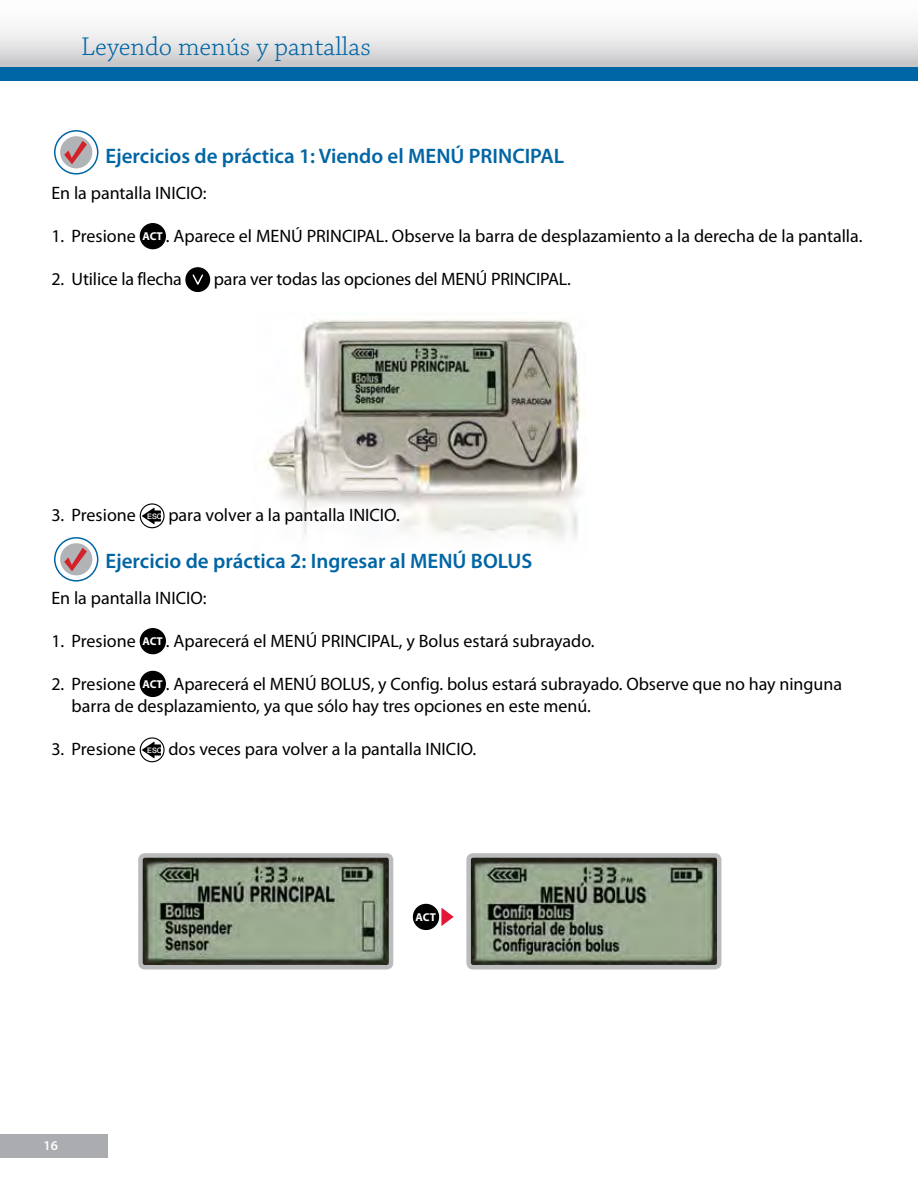
<style>
.page{position:relative;width:918px;height:1188px;background:#fff}
.page>*{position:absolute;margin:0;border:0;box-sizing:border-box;transform-origin:0 0}
.t1{font:300 27px "Chaparral Pro";color:#0065a4}
.t2{font:600 21px "Myriad Pro";color:#0065a4}
.t3{font:18px/22.5px "Myriad Pro";color:#000}
.t4{font:600 13.5px "Myriad Pro";color:#fff}
.t5{font:700 11.4px "Myriad Pro";color:#fff}
.t6{font:500 7.5px "Helvetica Neue";color:#fff}
.s1{font-weight:700;font-size:11.4px;color:#fff}
</style>
<div class="page">
<div style="left:0;top:0;width:918px;height:68px;background:linear-gradient(to bottom,#fff,#cdccce)"></div>
<div style="left:0;top:68px;width:918px;height:13px;background:#0065a4"></div>
<div style="left:0;top:1134px;width:108px;height:24px;background:#aaacaf"></div>
<img style="left:265px;top:319px;width:320px;height:220px">
<div style="left:140px;top:224px;width:25px;height:25px;background:#000;border-radius:50%"></div>
<div style="left:140px;top:223px;width:26px;height:26px;border:1px solid #000;border-radius:50%"></div>
<div style="left:186px;top:268px;width:23px;height:23px;background:#000;border-radius:50%"></div>
<div style="left:185px;top:267px;width:25px;height:25px;border:1px solid #000;border-radius:50%"></div>
<svg style="left:192px;top:274px;width:11px;height:11px"></svg>
<div style="left:140px;top:503px;width:25px;height:25px;border:1px solid #000;border-radius:50%"></div>
<svg style="left:142px;top:508px;width:19px;height:16px"></svg>
<div style="left:140px;top:629px;width:25px;height:25px;background:#000;border-radius:50%"></div>
<div style="left:140px;top:628px;width:26px;height:26px;border:1px solid #000;border-radius:50%"></div>
<div style="left:140px;top:672px;width:25px;height:24px;background:#000;border-radius:50%"></div>
<div style="left:140px;top:671px;width:26px;height:26px;border:1px solid #000;border-radius:50%"></div>
<div style="left:140px;top:737px;width:25px;height:25px;border:1px solid #000;border-radius:50%"></div>
<svg style="left:142px;top:742px;width:19px;height:16px"></svg>
<svg style="left:55px;top:131px;width:43px;height:43px"></svg>
<div style="left:54px;top:130px;width:44px;height:45px;border:2px solid #0065a4;border-radius:50%"></div>
<div style="left:60px;top:136px;width:32px;height:32px;background:#b1b4b6;border-radius:50%"></div>
<svg style="left:64px;top:141px;width:23px;height:23px"></svg>
<svg style="left:55px;top:538px;width:43px;height:43px"></svg>
<div style="left:54px;top:537px;width:44px;height:45px;border:2px solid #0065a4;border-radius:50%"></div>
<div style="left:60px;top:543px;width:32px;height:32px;background:#b1b4b6;border-radius:50%"></div>
<svg style="left:64px;top:548px;width:23px;height:23px"></svg>
<svg style="left:441px;top:908px;width:13px;height:18px"></svg>
<div style="left:414px;top:905px;width:24px;height:24px;background:#000;border-radius:50%"></div>
<div style="left:413px;top:904px;width:26px;height:26px;border:1px solid #000;border-radius:50%"></div>
<img style="left:143px;top:858px;width:245px;height:106px">
<div style="left:138px;top:853px;width:255px;height:116px;border:4px solid #babcbe;border-radius:4px"></div>
<img style="left:471px;top:858px;width:245px;height:106px">
<div style="left:466px;top:853px;width:255px;height:116px;border:4px solid #babcbe;border-radius:4px"></div>
<h1 class="t1" style="left:81px;top:31px;width:291px">Leyendo menús y pantallas</h1>
<p class="t2" style="left:105px;top:143px;width:460px">Ejercicios de práctica 1: Viendo el MENÚ PRINCIPAL</p>
<p class="t3" style="left:51px;top:182px;width:157px">En la pantalla INICIO:</p>
<p class="t3" style="left:51px;top:225px;width:811px">1. Presione <span class="s1">ACT</span> . Aparece el MENÚ PRINCIPAL. Observe la barra de desplazamiento a la derecha de la pantalla.</p>
<p class="t3" style="left:51px;top:268px;width:132px">2. Utilice la flecha</p>
<p class="t3" style="left:214px;top:268px;width:357px">para ver todas las opciones del MENÚ PRINCIPAL.</p>
<p class="t3" style="left:51px;top:504px;width:86px">3. Presione</p>
<p class="t6" style="left:147px;top:510px;width:16px">ESC</p>
<p class="t3" style="left:168px;top:504px;width:231px">para volver a la pantalla INICIO.</p>
<p class="t2" style="left:105px;top:548px;width:429px">Ejercicio de práctica 2: Ingresar al MENÚ BOLUS</p>
<p class="t3" style="left:51px;top:587px;width:157px">En la pantalla INICIO:</p>
<p class="t3" style="left:51px;top:630px;width:543px">1. Presione <span class="s1">ACT</span> . Aparecerá el MENÚ PRINCIPAL, y Bolus estará subrayado.</p>
<p class="t3" style="left:72px;top:673px;width:772px;text-indent:-20px">2. Presione <span class="s1">ACT</span> . Aparecerá el MENÚ BOLUS, y Config. bolus estará subrayado. Observe que no hay ninguna barra de desplazamiento, ya que sólo hay tres opciones en este menú.</p>
<p class="t3" style="left:51px;top:738px;width:86px">3. Presione</p>
<p class="t6" style="left:147px;top:744px;width:16px">ESC</p>
<p class="t3" style="left:168px;top:738px;width:308px">dos veces para volver a la pantalla INICIO.</p>
<p class="t4" style="left:43px;top:1137px;width:16px">16</p>
<p class="t5" style="left:416px;top:910px;width:22px">ACT</p>
</div>
